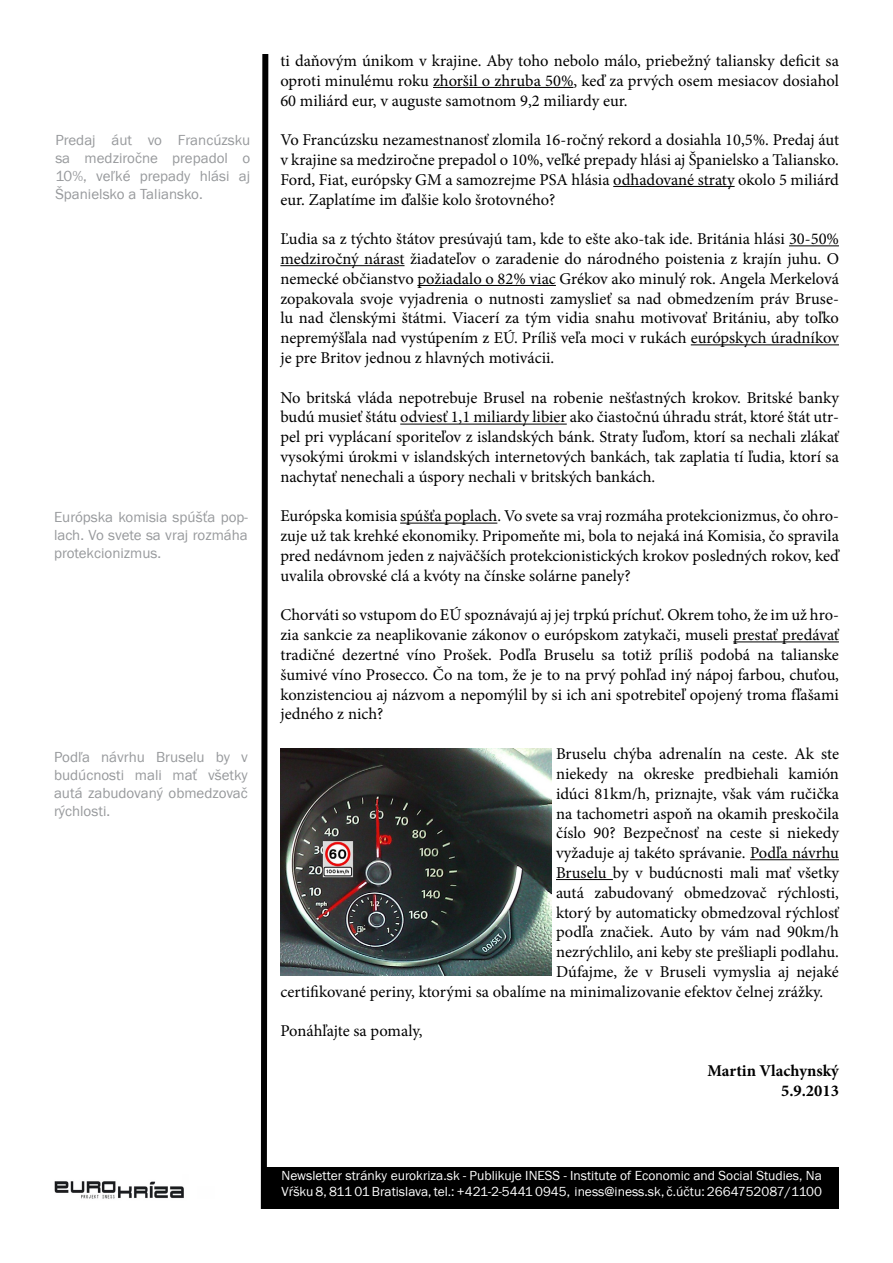
<style>
.page{position:relative;width:893px;height:1263px;background:#fff}
.page>*{position:absolute;margin:0;border:0;box-sizing:border-box;transform-origin:0 0}
.t1{font:16.5px/19.8px "Minion Pro";color:#000;text-align:justify}
.t2{font:700 16.5px/19.8px "Minion Pro";color:#000;text-align:right}
.t3{font:15px/18px "Franklin Gothic Itc TEE";color:#97999c;text-align:justify}
.t4{font:13.5px/16.2px "Franklin Gothic Itc TEE";color:#fff}
</style>
<div class="page">
<svg style="left:260px;top:54px;width:9px;height:1155px"></svg>
<div style="left:265px;top:1167px;width:574px;height:42px;background:#000"></div>
<img style="left:54px;top:1181px;width:130px;height:18px">
<hr style="left:433px;top:87px;width:140px;height:1px;background:#000">
<hr style="left:613px;top:186px;width:122px;height:1px;background:#000">
<hr style="left:789px;top:245px;width:50px;height:1px;background:#000">
<hr style="left:280px;top:265px;width:125px;height:1px;background:#000">
<hr style="left:417px;top:285px;width:139px;height:1px;background:#000">
<hr style="left:691px;top:344px;width:148px;height:1px;background:#000">
<hr style="left:400px;top:424px;width:167px;height:1px;background:#000">
<hr style="left:400px;top:523px;width:97px;height:1px;background:#000">
<hr style="left:733px;top:641px;width:106px;height:1px;background:#000">
<hr style="left:750px;top:859px;width:89px;height:1px;background:#000">
<hr style="left:556px;top:879px;width:57px;height:1px;background:#000">
<img style="left:280px;top:748px;width:272px;height:228px">
<p class="t3" style="left:55px;top:131px;width:196px">Predaj áut vo Francúzsku sa medziročne prepadol o 10%, veľké prepady hlási aj Španielsko a Taliansko.</p>
<p class="t3" style="left:54px;top:508px;width:195px">Európska komisia spúšťa pop&shy;lach. Vo svete sa vraj rozmáha protekcionizmus.</p>
<p class="t3" style="left:54px;top:748px;width:195px">Podľa návrhu Bruselu by v budúcnosti mali mať všetky autá zabudovaný obmedzovač rýchlosti.</p>
<p class="t1" style="left:280px;top:51px;width:560px">ti daňovým únikom v krajine. Aby toho nebolo málo, priebežný taliansky deficit sa oproti minulému roku zhoršil o zhruba 50%, keď za prvých osem mesiacov dosiahol 60 miliárd eur, v auguste samotnom 9,2 miliardy eur.</p>
<p class="t1" style="left:280px;top:130px;width:560px">Vo Francúzsku nezamestnanosť zlomila 16-ročný rekord a dosiahla 10,5%. Predaj áut v krajine sa medziročne prepadol o 10%, veľké prepady hlási aj Španielsko a Taliansko.<br>Ford, Fiat, európsky GM a samozrejme PSA hlásia odhadované straty okolo 5 miliárd eur. Zaplatíme im ďalšie kolo šrotovného?</p>
<p class="t1" style="left:280px;top:229px;width:560px">Ľudia sa z týchto štátov presúvajú tam, kde to ešte ako-tak ide. Británia hlási 30-50% medziročný nárast žiadateľov o zaradenie do národného poistenia z krajín juhu. O nemecké občianstvo požiadalo o 82% viac Grékov ako minulý rok. Angela Merkelová zopakovala svoje vyjadrenia o nutnosti zamyslieť sa nad obmedzením práv Bruse&shy;lu nad členskými štátmi. Viacerí za tým vidia snahu motivovať Britániu, aby toľko nepremýšľala nad vystúpením z EÚ. Príliš veľa moci v rukách európskych úradníkov je pre Britov jednou z hlavných motivácii.</p>
<p class="t1" style="left:280px;top:388px;width:560px">No britská vláda nepotrebuje Brusel na robenie nešťastných krokov. Britské banky budú musieť štátu odviesť 1,1 miliardy libier ako čiastočnú úhradu strát, ktoré štát utr&shy;pel pri vyplácaní sporiteľov z islandských bánk. Straty ľuďom, ktorí sa nechali zlákať vysokými úrokmi v islandských internetových bankách, tak zaplatia tí ľudia, ktorí sa nachytať nenechali a úspory nechali v britských bankách.</p>
<p class="t1" style="left:280px;top:506px;width:560px">Európska komisia spúšťa poplach. Vo svete sa vraj rozmáha protekcionizmus, čo ohro&shy;zuje už tak krehké ekonomiky. Pripomeňte mi, bola to nejaká iná Komisia, čo spravila pred nedávnom jeden z najväčších protekcionistických krokov posledných rokov, keď uvalila obrovské clá a kvóty na čínske solárne panely?</p>
<p class="t1" style="left:280px;top:605px;width:560px">Chorváti so vstupom do EÚ spoznávajú aj jej trpkú príchuť. Okrem toho, že im už hro&shy;zia sankcie za neaplikovanie zákonov o európskom zatykači, museli prestať predávať tradičné dezertné víno Prošek. Podľa Bruselu sa totiž príliš podobá na talianske šumivé víno Prosecco. Čo na tom, že je to na prvý pohľad iný nápoj farbou, chuťou, konzistenciou aj názvom a nepomýlil by si ich ani spotrebiteľ opojený troma fľašami jedného z nich?</p>
<p class="t1" style="left:556px;top:744px;width:284px">Bruselu chýba adrenalín na ceste. Ak ste</p>
<p class="t1" style="left:556px;top:764px;width:284px">niekedy na okreske predbiehali kamión</p>
<p class="t1" style="left:556px;top:784px;width:284px">idúci 81km/h, priznajte, však vám ručička</p>
<p class="t1" style="left:556px;top:803px;width:284px">na tachometri aspoň na okamih preskočila</p>
<p class="t1" style="left:556px;top:823px;width:284px">číslo 90? Bezpečnosť na ceste si niekedy</p>
<p class="t1" style="left:556px;top:843px;width:284px">vyžaduje aj takéto správanie. Podľa návrhu</p>
<p class="t1" style="left:556px;top:863px;width:284px">Bruselu by v budúcnosti mali mať všetky</p>
<p class="t1" style="left:556px;top:883px;width:284px">autá zabudovaný obmedzovač rýchlosti,</p>
<p class="t1" style="left:556px;top:902px;width:284px">ktorý by automaticky obmedzoval rýchlosť</p>
<p class="t1" style="left:556px;top:922px;width:284px">podľa značiek. Auto by vám nad 90km/h</p>
<p class="t1" style="left:556px;top:942px;width:284px">nezrýchlilo, ani keby ste prešliapli podlahu.</p>
<p class="t1" style="left:556px;top:962px;width:284px">Dúfajme, že v Bruseli vymyslia aj nejaké</p>
<p class="t1" style="left:280px;top:982px;width:544px">certifikované periny, ktorými sa obalíme na minimalizovanie efektov čelnej zrážky.</p>
<p class="t1" style="left:280px;top:1021px;width:144px">Ponáhľajte sa pomaly,</p>
<p class="t2" style="left:707px;top:1060px;width:133px">Martin Vlachynský<br>5.9.2013</p>
<p class="t4" style="left:282px;top:1167px;width:542px">Newsletter stránky eurokriza.sk - Publikuje INESS - Institute of Economic and Social Studies, Na<br>Vŕšku 8, 811 01 Bratislava, tel.: +421-2-5441 0945, iness@iness.sk, č.účtu: 2664752087/1100</p>
</div>
